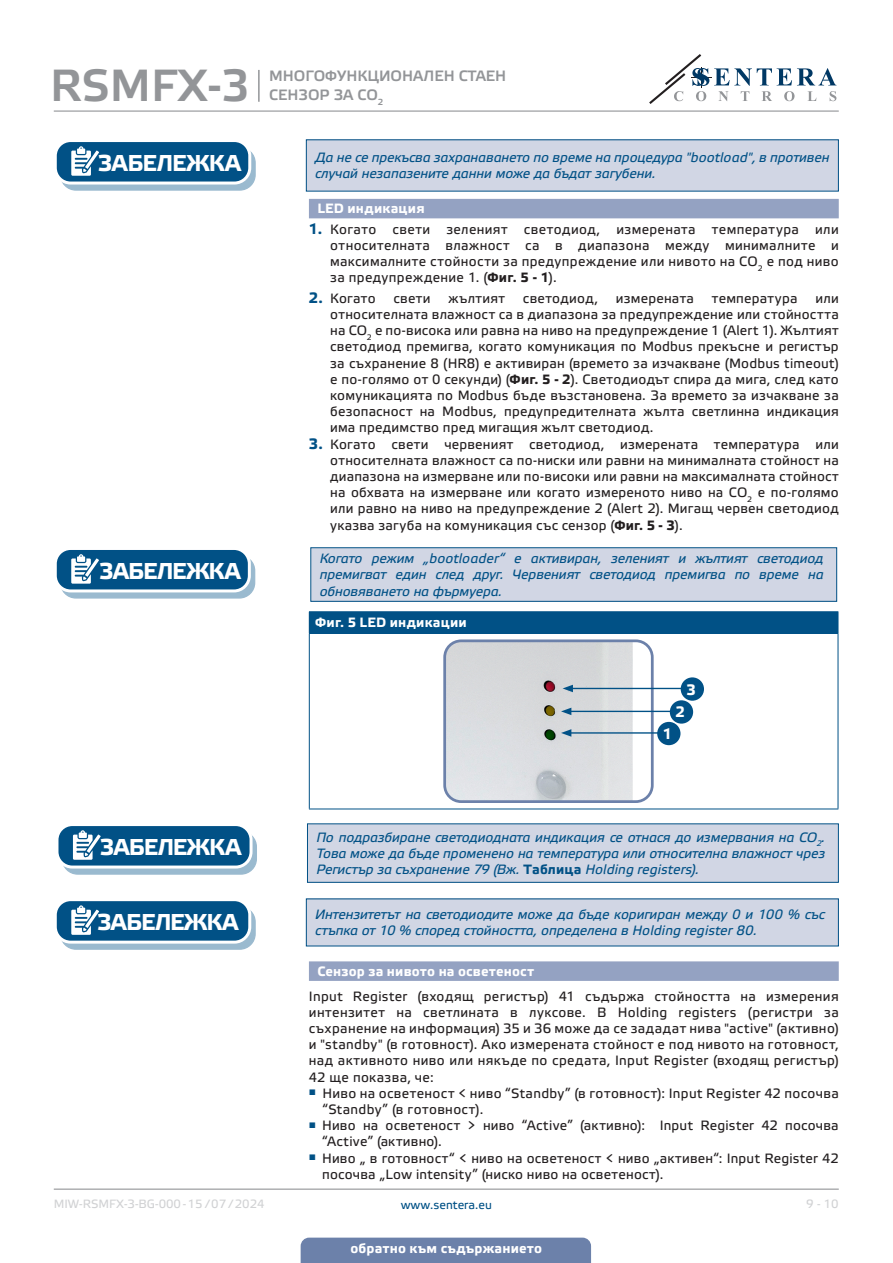
<style>
.page{position:relative;width:893px;height:1263px;background:#fff}
.page>*{position:absolute;margin:0;border:0;box-sizing:border-box;transform-origin:0 0}
.t1{font:45px "Etelka Medium Pro";color:#939598}
.t2{font:700 22.95px "Etelka Text Pro";letter-spacing:-.03em;color:#fff}
.t3{font:15px/19.5px "Etelka Medium Pro";color:#939598}
.TABLE_TEXT_WHITE{font:700 15px "Etelka Text Pro";color:#fff}
.body{font:13.5px/16.2px "Etelka Text Pro";letter-spacing:.025em;color:#231f20;text-align:justify}
.attention{font:italic 13.5px/16.2px "Etelka Text Pro";letter-spacing:-.005em;color:#015186}
.Number-roman{font:700 13.5px "Etelka Text Pro";letter-spacing:.015em;color:#fff}
.table_text{font:700 13.5px "Etelka Text Pro";letter-spacing:.015em;color:#fff}
.t4{font:12px "Etelka Text Pro";color:#d1d2d4}
.t5{font:12px "Etelka Text Pro";color:#015186}
.s1{font-weight:700;font-size:15px;color:#015186}
.s2{font-weight:700}
.s3{font-weight:700;font-style:normal}
</style>
<div class="page">
<hr style="left:54px;top:111px;width:785px;height:1px;background:#939598">
<hr style="left:54px;top:1188px;width:785px;height:2px;background:#939598">
<svg style="left:649px;top:54px;width:187px;height:50px"></svg>
<div style="left:301px;top:1237px;width:290px;height:26px;background:#6c81aa"></div>
<hr style="left:258px;top:70px;width:2px;height:32px;background:#939598">
<div style="left:309px;top:199px;width:530px;height:19px;background:#94a2c2"></div>
<div style="left:309px;top:961px;width:530px;height:20px;background:#94a2c2"></div>
<div style="left:61px;top:148px;width:194px;height:42px;background:#9abacf;border-radius:15px"></div>
<div style="left:60px;top:147px;width:196px;height:44px;border:1px solid #015186;border-radius:15px"></div>
<div style="left:55px;top:141px;width:195px;height:42px;background:#015186;border-radius:15px"></div>
<div style="left:54px;top:139px;width:197px;height:46px;border:3px solid #fff;border-radius:15px"></div>
<svg style="left:71px;top:146px;width:33px;height:38px"></svg>
<div style="left:306px;top:140px;width:532px;height:51px;background:#d1d6e4"></div>
<div style="left:61px;top:555px;width:194px;height:43px;background:linear-gradient(to right,#99b9cf,#9cbcd0);border-radius:15px"></div>
<div style="left:60px;top:555px;width:195px;height:44px;border:1px solid #015186;border-radius:15px"></div>
<div style="left:55px;top:548px;width:194px;height:43px;background:#015186;border-radius:15px"></div>
<div style="left:54px;top:547px;width:197px;height:45px;border:3px solid #fff;border-radius:15px"></div>
<svg style="left:71px;top:554px;width:33px;height:38px"></svg>
<div style="left:311px;top:548px;width:526px;height:53px;background:#d1d6e4"></div>
<div style="left:310px;top:547px;width:527px;height:55px;border:1px solid #015186"></div>
<div style="left:309px;top:612px;width:529px;height:21px;background:#015186"></div>
<hr style="left:309px;top:611px;width:529px;height:1px;background:#015186">
<svg style="left:838px;top:612px;width:1px;height:21px"></svg>
<hr style="left:309px;top:633px;width:529px;height:1px;background:#015186">
<hr style="left:309px;top:634px;width:1px;height:175px;background:#015186">
<hr style="left:838px;top:634px;width:1px;height:175px;background:#015186">
<hr style="left:309px;top:809px;width:529px;height:1px;background:#015186">
<img style="left:447px;top:643px;width:203px;height:156px">
<div style="left:443px;top:639px;width:211px;height:164px;border:3px solid #6c81aa;border-radius:16px"></div>
<hr style="left:571px;top:688px;width:117px;height:1px;background:#015186">
<svg style="left:563px;top:685px;width:10px;height:7px"></svg>
<hr style="left:569px;top:711px;width:107px;height:1px;background:#015186">
<svg style="left:561px;top:708px;width:10px;height:7px"></svg>
<hr style="left:569px;top:732px;width:107px;height:2px;background:#015186">
<svg style="left:561px;top:729px;width:10px;height:8px"></svg>
<div style="left:681px;top:677px;width:23px;height:24px;background:#015186;border-radius:50%"></div>
<div style="left:670px;top:700px;width:23px;height:24px;background:#015186;border-radius:50%"></div>
<div style="left:657px;top:722px;width:23px;height:23px;background:#015186;border-radius:50%"></div>
<div style="left:62px;top:831px;width:194px;height:43px;background:linear-gradient(to right,#99bacf,#9bbbd0);border-radius:15px"></div>
<div style="left:62px;top:831px;width:195px;height:44px;border:1px solid #015186;border-radius:15px"></div>
<div style="left:57px;top:824px;width:194px;height:43px;background:#015186;border-radius:15px"></div>
<div style="left:55px;top:823px;width:198px;height:45px;border:3px solid #fff;border-radius:15px"></div>
<svg style="left:73px;top:830px;width:33px;height:38px"></svg>
<div style="left:307px;top:824px;width:531px;height:58px;background:#d1d6e4"></div>
<div style="left:307px;top:823px;width:532px;height:60px;border:1px solid #015186"></div>
<div style="left:61px;top:907px;width:194px;height:42px;background:#9abacf;border-radius:15px"></div>
<div style="left:60px;top:906px;width:196px;height:44px;border:1px solid #015186;border-radius:15px"></div>
<div style="left:55px;top:900px;width:195px;height:42px;background:#015186;border-radius:15px"></div>
<div style="left:54px;top:898px;width:197px;height:46px;border:3px solid #fff;border-radius:15px"></div>
<svg style="left:71px;top:905px;width:33px;height:38px"></svg>
<div style="left:306px;top:899px;width:532px;height:47px;background:#d1d6e4"></div>
<h1 class="t1" style="left:50px;top:61px;width:201px">RSMFX-3</h1>
<p class="t3" style="left:269px;top:67px;width:239px">МНОГОФУНКЦИОНАЛЕН СТАЕН<br>СЕНЗОР ЗА CO<sub>2</sub></p>
<p class="t2" style="left:98px;top:151px;width:145px">ЗАБЕЛЕЖКА</p>
<p class="attention" style="left:315px;top:150px;width:516px">Да не се прекъсва захранаването по време на процедура "bootload", в противен случай незапазените данни може да бъдат загубени.</p>
<p class="Number-roman" style="left:317px;top:201px;width:109px">LED индикация</p>
<p class="body" style="left:330px;top:222px;width:510px;text-indent:-21px"><span class="s1">1.</span> Когато свети зеленият светодиод, измерената температура или относителната влажност са в диапазона между минималните и максималните стойности за предупреждение или нивото на CO<sub>2</sub> е под ниво за предупреждение 1. (<span class="s2">Фиг. 5 - 1</span>).</p>
<p class="body" style="left:309px;top:291px;width:68px"><span class="s1">2.</span> Когато</p>
<p class="body" style="left:394px;top:291px;width:39px">свети</p>
<p class="body" style="left:449px;top:291px;width:58px">жълтият</p>
<p class="body" style="left:523px;top:291px;width:77px">светодиод,</p>
<p class="body" style="left:616px;top:291px;width:80px">измерената</p>
<p class="body" style="left:712px;top:291px;width:87px">температура</p>
<p class="body" style="left:330px;top:291px;width:510px;text-indent:485px">или относителната влажност са в диапазона за предупреждение или стойността на CO<sub>2</sub> е по-висока или равна на ниво на предупреждение 1 (Alert 1). Жълтият светодиод премигва, когато комуникация по Modbus прекъсне и регистър за съхранение 8 (HR8) е активиран (времето за изчакване (Modbus timeout) е по-голямо от 0 секунди) (<span class="s2">Фиг. 5 - 2</span>). Светодиодът спира да мига, след като комуникацията по Modbus бъде възстановена. За времето за изчакване за безопасност на Modbus, предупредителната жълта светлинна индикация има предимство пред мигащия жълт светодиод.</p>
<p class="body" style="left:330px;top:437px;width:510px;text-indent:-21px"><span class="s1">3.</span> Когато свети червеният светодиод, измерената температура или относителната влажност са по-ниски или равни на минималната стойност на диапазона на измерване или по-високи или равни на максималната стойност на обхвата на измерване или когато измереното ниво на CO<sub>2</sub> е по-голямо или равно на ниво на предупреждение 2 (Alert 2). Мигащ червен светодиод указва загуба на комуникация със сензор (<span class="s2">Фиг. 5 - 3</span>).</p>
<p class="t2" style="left:99px;top:559px;width:143px">ЗАБЕЛЕЖКА</p>
<p class="attention" style="left:320px;top:551px;width:505px;text-align:justify">Когато режим „bootloader“ е активиран, зеленият и жълтият светодиод премигват един след друг. Червеният светодиод премигва по време на обновяването на фърмуера.</p>
<p class="table_text" style="left:315px;top:615px;width:153px">Фиг. 5 LED индикации</p>
<p class="TABLE_TEXT_WHITE" style="left:686px;top:681px;width:11px">3</p>
<p class="TABLE_TEXT_WHITE" style="left:676px;top:704px;width:11px">2</p>
<p class="TABLE_TEXT_WHITE" style="left:663px;top:725px;width:11px">1</p>
<p class="t2" style="left:100px;top:835px;width:143px">ЗАБЕЛЕЖКА</p>
<p class="attention" style="left:316px;top:830px;width:510px;text-align:justify">По подразбиране светодиодната индикация се отнася до измервания на CO<sub>2</sub>.<br>Това може да бъде променено на температура или относителна влажност чрез Регистър за съхранение 79 (Вж. <span class="s3">Таблица</span> Holding registers).</p>
<p class="t2" style="left:97px;top:910px;width:143px">ЗАБЕЛЕЖКА</p>
<p class="attention" style="left:315px;top:907px;width:511px">Интензитетът на светодиодите може да бъде коригиран между 0 и 100 % със стъпка от 10 % според стойността, определена в Holding register 80.</p>
<p class="Number-roman" style="left:317px;top:964px;width:218px">Сензор за нивото на осветеност</p>
<p class="body" style="left:309px;top:988px;width:531px">Input Register (входящ регистър) 41 съдържа стойността на измерения интензитет на светлината в луксове. В Holding registers (регистри за съхранение на информация) 35 и 36 може да се зададат нива "active" (активно) и "standby" (в готовност). Ако измерената стойност е под нивото на готовност, над активното ниво или някъде по средата, Input Register (входящ регистър)<br>42 ще показва, че:</p>
<p class="body" style="left:322px;top:1086px;width:518px;text-indent:-13px"><sup>■</sup> Ниво на осветеност &lt; ниво “Standby” (в готовност): Input Register 42 посочва “Standby” (в готовност).</p>
<p class="body" style="left:322px;top:1118px;width:518px;text-indent:-13px"><sup>■</sup> Ниво на осветеност &gt; ниво “Active” (активно): Input Register 42 посочва “Active” (активно).</p>
<p class="body" style="left:322px;top:1150px;width:518px;text-indent:-13px"><sup>■</sup> Ниво „ в готовност“ &lt; ниво на осветеност &lt; ниво „активен“: Input Register 42 посочва „Low intensity” (ниско ниво на осветеност).</p>
<p class="t4" style="left:54px;top:1197px;width:212px">MIW-RSMFX-3-BG-000 - 15 / 07 / 2024</p>
<p class="t5" style="left:401px;top:1198px;width:93px">www.sentera.eu</p>
<p class="t4" style="left:806px;top:1197px;width:34px">9 - 10</p>
<p class="Number-roman" style="left:350px;top:1240px;width:193px">обратно към съдържанието</p>
</div>
